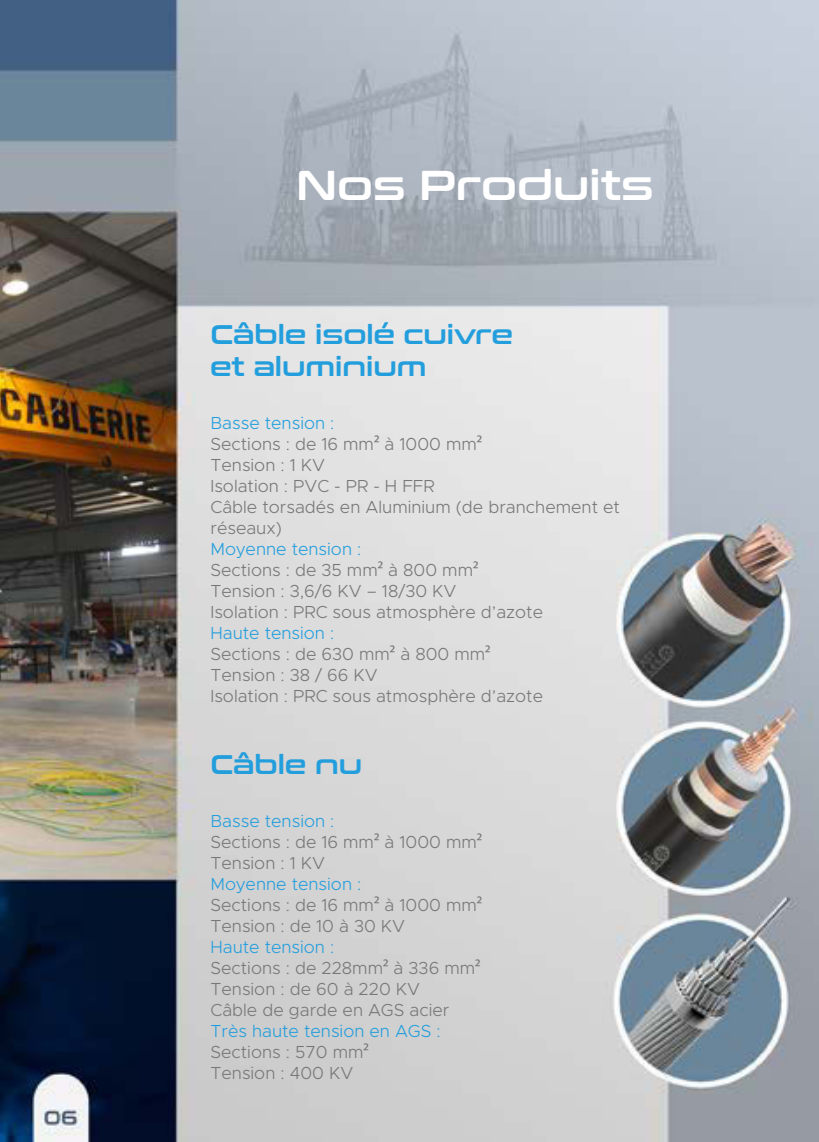
<style>
.page{position:relative;width:819px;height:1142px;background:#fff}
.page>*{position:absolute;margin:0;border:0;box-sizing:border-box;transform-origin:0 0}
.t1{font:41.48px "Conthrax Sb";color:#fff}
.t2{font:26.78px/32.2px "Conthrax Sb";color:#239edd}
.t3{font:300 17.5px/21px "Metropolis";color:#787777}
.s1{color:#239edd}
.s2{font-family:"Myriad Pro";font-weight:400}
</style>
<div class="page">
<img style="left:0;top:0;width:819px;height:1141px">
<h1 class="t1" style="left:297px;top:162px;width:358px">Nos Produits</h1>
<h2 class="t2" style="left:210px;top:319px;width:304px">Câble isolé cuivre et aluminium</h2>
<p class="t3" style="left:210px;top:412px;width:411px"><span class="s1">Basse tension :<br></span>Sections : de 16 mm<span class="s2">2</span> à 1000 mm<span class="s2">2<br></span>Tension : 1 KV<br>Isolation : PVC - PR - H FFR<br>Câble torsadés en Aluminium (de branchement et réseaux)</p>
<p class="t3" style="left:210px;top:538px;width:334px"><span class="s1">Moyenne tension :<br></span>Sections : de 35 mm<span class="s2">2</span> à 800 mm<span class="s2">2<br></span>Tension : 3,6/6 KV – 18/30 KV<br>Isolation : PRC sous atmosphère d’azote</p>
<p class="t3" style="left:210px;top:622px;width:334px"><span class="s1">Haute tension :<br></span>Sections : de 630 mm<span class="s2">2</span> à 800 mm<span class="s2">2<br></span>Tension : 38 / 66 KV<br>Isolation : PRC sous atmosphère d’azote</p>
<h2 class="t2" style="left:210px;top:749px;width:153px">Câble nu</h2>
<p class="t3" style="left:210px;top:810px;width:273px"><span class="s1">Basse tension :<br></span>Sections : de 16 mm<span class="s2">2</span> à 1000 mm<span class="s2">2<br></span>Tension : 1 KV</p>
<p class="t3" style="left:210px;top:873px;width:273px"><span class="s1">Moyenne tension :<br></span>Sections : de 16 mm<span class="s2">2</span> à 1000 mm<span class="s2">2<br></span>Tension : de 10 à 30 KV</p>
<p class="t3" style="left:210px;top:936px;width:272px"><span class="s1">Haute tension :<br></span>Sections : de 228mm<span class="s2">2</span> à 336 mm<span class="s2">2<br></span>Tension : de 60 à 220 KV<br>Câble de garde en AGS acier</p>
<p class="t3" style="left:210px;top:1020px;width:232px"><span class="s1">Très haute tension en AGS :<br></span>Sections : 570 mm<span class="s2">2<br></span>Tension : 400 KV</p>
</div>
